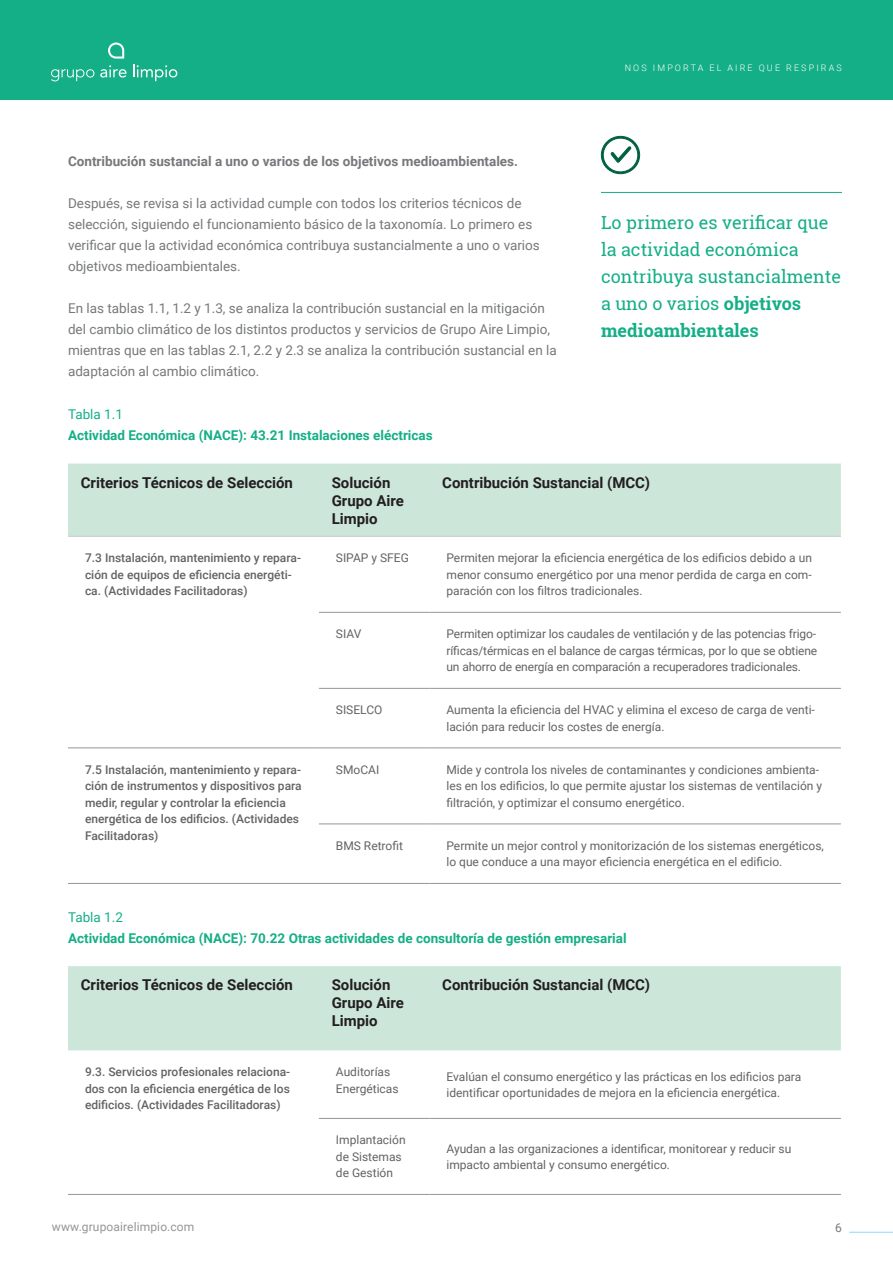
<style>
.page{position:relative;width:893px;height:1263px;background:#fff}
.page>*{position:absolute;margin:0;border:0;box-sizing:border-box;transform-origin:0 0}
.t1{font:18px/27px "Roboto Slab";color:#15af87}
.t2{font:700 15px/18px "Roboto";color:#231f20}
.t3{font:13.5px/21px "Roboto";color:#76787b}
.t4{font:700 13.5px/21px "Roboto";color:#15af87}
.t5{font:700 13.5px "Roboto";color:#76787b}
.t6{font:12px/16.5px "Roboto";color:#636366}
.t7{font:500 12px/16.5px "Roboto";color:#636366}
.t8{font:12px "Roboto";letter-spacing:.01em;color:#939598}
.t9{font:12px "Roboto";color:#76787b}
.t10{font:300 9px "Roboto";letter-spacing:.235em;color:#fff}
.s1{font-weight:400}
.s2{font-weight:700}
</style>
<div class="page">
<div style="left:0;top:0;width:893px;height:100px;background:#15af87"></div>
<hr style="left:849px;top:1232px;width:44px;height:1px;background:#8dd7f7">
<svg style="left:108px;top:43px;width:16px;height:16px"></svg>
<svg style="left:51px;top:69px;width:43px;height:12px"></svg>
<svg style="left:100px;top:65px;width:27px;height:13px"></svg>
<svg style="left:133px;top:64px;width:44px;height:17px"></svg>
<div style="left:68px;top:463px;width:773px;height:73px;background:#cce6da"></div>
<hr style="left:68px;top:536px;width:251px;height:1px;background:#c7c8ca">
<hr style="left:319px;top:536px;width:110px;height:1px;background:#c7c8ca">
<hr style="left:429px;top:536px;width:412px;height:1px;background:#c7c8ca">
<hr style="left:319px;top:612px;width:110px;height:1px;background:#939598">
<hr style="left:429px;top:612px;width:412px;height:1px;background:#939598">
<hr style="left:319px;top:688px;width:110px;height:1px;background:#939598">
<hr style="left:429px;top:688px;width:412px;height:1px;background:#939598">
<hr style="left:68px;top:748px;width:251px;height:1px;background:#939598">
<hr style="left:319px;top:748px;width:110px;height:1px;background:#939598">
<hr style="left:429px;top:748px;width:412px;height:1px;background:#939598">
<hr style="left:68px;top:883px;width:251px;height:1px;background:#939598">
<hr style="left:319px;top:824px;width:110px;height:1px;background:#939598">
<hr style="left:429px;top:824px;width:412px;height:1px;background:#939598">
<hr style="left:319px;top:883px;width:110px;height:1px;background:#939598">
<hr style="left:429px;top:883px;width:412px;height:1px;background:#939598">
<hr style="left:601px;top:192px;width:241px;height:1px;background:#15af87">
<svg style="left:601px;top:136px;width:39px;height:38px"></svg>
<div style="left:68px;top:966px;width:773px;height:84px;background:#cce6da"></div>
<hr style="left:68px;top:1194px;width:251px;height:1px;background:#939598">
<hr style="left:319px;top:1118px;width:110px;height:1px;background:#939598">
<hr style="left:429px;top:1118px;width:412px;height:1px;background:#939598">
<hr style="left:319px;top:1194px;width:110px;height:1px;background:#939598">
<hr style="left:429px;top:1194px;width:412px;height:1px;background:#939598">
<p class="t10" style="left:625px;top:61px;width:218px">NOS IMPORTA EL AIRE QUE RESPIRAS</p>
<p class="t5" style="left:68px;top:152px;width:452px">Contribución sustancial a uno o varios de los objetivos medioambientales.</p>
<p class="t3" style="left:68px;top:192px;width:473px">Después, se revisa si la actividad cumple con todos los criterios técnicos de selección, siguiendo el funcionamiento básico de la taxonomía. Lo primero es verificar que la actividad económica contribuya sustancialmente a uno o varios objetivos medioambientales.</p>
<p class="t3" style="left:68px;top:297px;width:490px">En las tablas 1.1, 1.2 y 1.3, se analiza la contribución sustancial en la mitigación del cambio climático de los distintos productos y servicios de Grupo Aire Limpio, mientras que en las tablas 2.1, 2.2 y 2.3 se analiza la contribución sustancial en la adaptación al cambio climático.</p>
<p class="t4" style="left:68px;top:403px;width:366px"><span class="s1">Tabla 1.1<br></span>Actividad Económica (NACE): 43.21 Instalaciones eléctricas</p>
<p class="t2" style="left:81px;top:473px;width:214px">Criterios Técnicos de Selección</p>
<p class="t2" style="left:332px;top:473px;width:60px">Solución</p>
<p class="t2" style="left:332px;top:491px;width:74px">Grupo Aire<br>Limpio</p>
<p class="t1" style="left:601px;top:209px;width:242px">Lo primero es verificar que la actividad económica contribuya sustancialmente a uno o varios <span class="s2">objetivos medioambientales</span></p>
<p class="t2" style="left:442px;top:473px;width:210px">Contribución Sustancial (MCC)</p>
<p class="t7" style="left:85px;top:549px;width:217px">7.3 Instalación, mantenimiento y repara&shy;ción de equipos de eficiencia energéti&shy;ca. (Actividades Facilitadoras)</p>
<p class="t6" style="left:336px;top:549px;width:74px">SIPAP y SFEG</p>
<p class="t6" style="left:446px;top:549px;width:367px;text-align:justify">Permiten mejorar la eficiencia energética de los edificios debido a un menor consumo energético por una menor perdida de carga en com&shy;paración con los filtros tradicionales.</p>
<p class="t6" style="left:336px;top:625px;width:27px">SIAV</p>
<p class="t6" style="left:446px;top:625px;width:372px;text-align:justify">Permiten optimizar los caudales de ventilación y de las potencias frigo&shy;ríficas/térmicas en el balance de cargas térmicas, por lo que se obtiene un ahorro de energía en comparación a recuperadores tradicionales.</p>
<p class="t6" style="left:336px;top:701px;width:48px">SISELCO</p>
<p class="t6" style="left:446px;top:701px;width:370px">Aumenta la eficiencia del HVAC y elimina el exceso de carga de venti&shy;lación para reducir los costes de energía.</p>
<p class="t7" style="left:85px;top:761px;width:218px">7.5 Instalación, mantenimiento y repara&shy;ción de instrumentos y dispositivos para medir, regular y controlar la eficiencia energética de los edificios. (Actividades Facilitadoras)</p>
<p class="t6" style="left:336px;top:761px;width:45px">SMoCAI</p>
<p class="t6" style="left:446px;top:761px;width:377px">Mide y controla los niveles de contaminantes y condiciones ambienta&shy;les en los edificios, lo que permite ajustar los sistemas de ventilación y filtración, y optimizar el consumo energético.</p>
<p class="t6" style="left:336px;top:837px;width:69px">BMS Retrofit</p>
<p class="t6" style="left:446px;top:837px;width:379px">Permite un mejor control y monitorización de los sistemas energéticos, lo que conduce a una mayor eficiencia energética en el edificio.</p>
<p class="t4" style="left:68px;top:906px;width:560px"><span class="s1">Tabla 1.2<br></span>Actividad Económica (NACE): 70.22 Otras actividades de consultoría de gestión empresarial</p>
<p class="t2" style="left:81px;top:975px;width:214px">Criterios Técnicos de Selección</p>
<p class="t2" style="left:332px;top:975px;width:60px">Solución</p>
<p class="t2" style="left:332px;top:993px;width:74px">Grupo Aire<br>Limpio</p>
<p class="t2" style="left:442px;top:975px;width:210px">Contribución Sustancial (MCC)</p>
<p class="t7" style="left:85px;top:1063px;width:207px;text-align:justify">9.3. Servicios profesionales relaciona&shy;dos con la eficiencia energética de los edificios. (Actividades Facilitadoras)</p>
<p class="t6" style="left:336px;top:1063px;width:64px">Auditorías<br>Energéticas</p>
<p class="t6" style="left:446px;top:1068px;width:356px">Evalúan el consumo energético y las prácticas en los edificios para identificar oportunidades de mejora en la eficiencia energética.</p>
<p class="t6" style="left:336px;top:1131px;width:71px">Implantación de Sistemas de Gestión</p>
<p class="t6" style="left:446px;top:1140px;width:346px">Ayudan a las organizaciones a identificar, monitorear y reducir su impacto ambiental y consumo energético.</p>
<p class="t8" style="left:52px;top:1218px;width:144px">www.grupoairelimpio.com</p>
<p class="t9" style="left:835px;top:1219px;width:8px">6</p>
</div>
